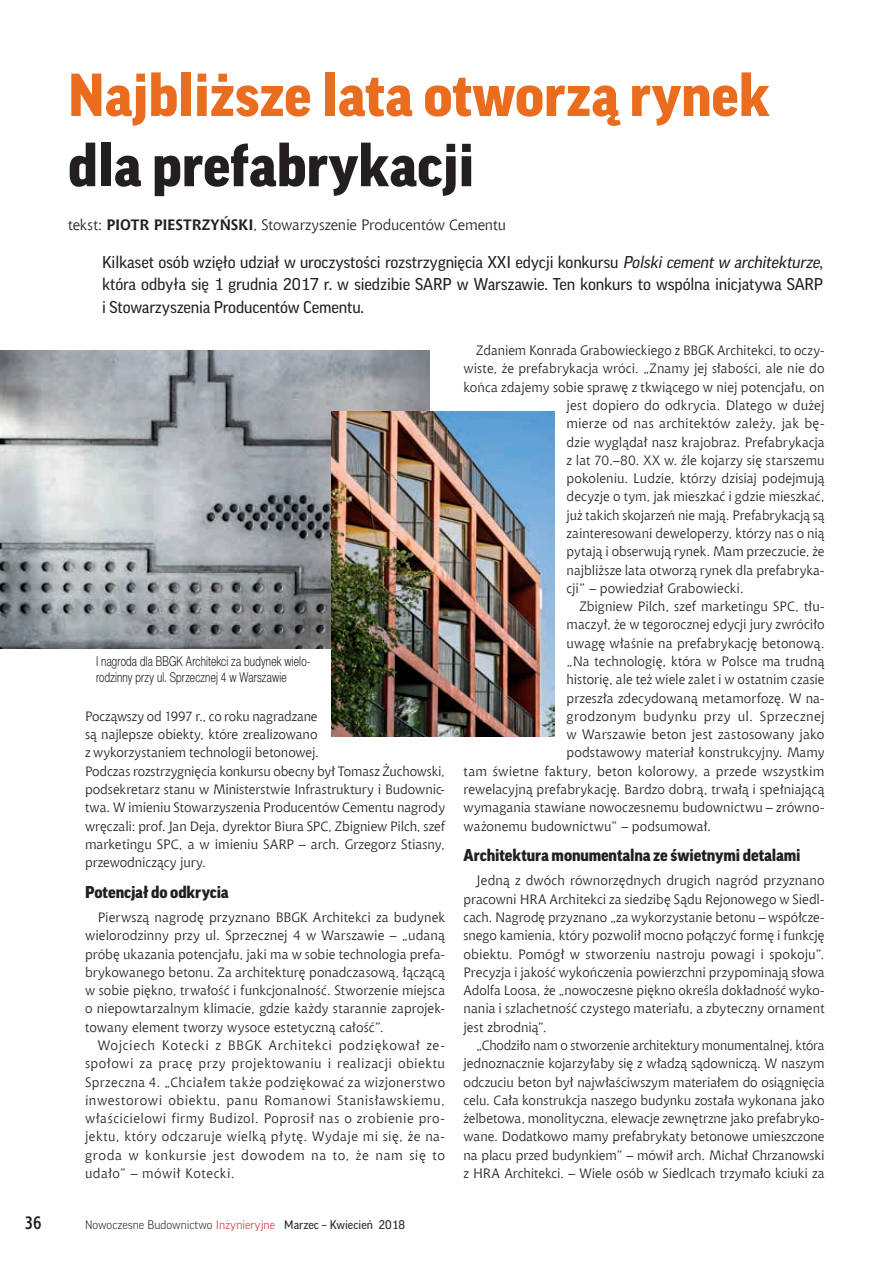
<style>
.page{position:relative;width:893px;height:1263px;background:#fff}
.page>*{position:absolute;margin:0;border:0;box-sizing:border-box;transform-origin:0 0}
.t1{font:900 58.5px "Good Pro";color:#ea6d1f}
.t2{font:900 58.5px "Good Pro";color:#231f20}
.t3{font:700 18px "Aerton Cnd EFN";color:#231f20}
.t4{font:16.5px/22.5px "Good Pro";letter-spacing:-.01em;color:#231f20;text-align:justify}
.t5{font:900 16.5px "Good Pro";letter-spacing:-.01em;color:#231f20}
.t6{font:15px "Chianti EU";letter-spacing:-.005em;color:#231f20}
.t7{font:13.5px/18.3px "Chianti EU";letter-spacing:.005em;color:#231f20;text-align:justify}
.t8{font:13.5px/16.2px "Switzer Cnd EFN Light";letter-spacing:.015em;color:#231f20;scale:.9 1}
.t9{font:300 12px "Good Pro";color:#231f20}
.s1{font-weight:700}
.s2{font-style:italic}
.s3{color:#d1232a}
.s4{font-weight:400}
</style>
<div class="page">
<img style="left:0;top:350px;width:429px;height:298px">
<img style="left:332px;top:411px;width:223px;height:325px">
<h1 class="t1" style="left:68px;top:62px;width:703px">Najbliższe lata otworzą rynek</h1>
<h1 class="t2" style="left:68px;top:132px;width:408px">dla prefabrykacji</h1>
<p class="t6" style="left:68px;top:215px;width:440px">tekst: <span class="s1">PIOTR PIESTRZYŃSKI</span>, Stowarzyszenie Producentów Cementu</p>
<p class="t4" style="left:102px;top:250px;width:723px">Kilkaset osób wzięło udział w uroczystości rozstrzygnięcia XXI edycji konkursu <span class="s2">Polskicementw architekturze</span>, która odbyła się 1 grudnia 2017 r. w siedzibie SARP w Warszawie. Ten konkurs to wspólna inicjatywa SARP i Stowarzyszenia Producentów Cementu.</p>
<p class="t8" style="left:96px;top:653px;width:239px">I nagroda dla BBGK Architekci za budynek wielo&shy;rodzinny przy ul. Sprzecznej 4 w Warszawie</p>
<p class="t7" style="left:85px;top:707px;width:362px;text-align:left">Począwszy od 1997 r., co roku nagradzane<br>są najlepsze obiekty, które zrealizowano<br>z wykorzystaniem technologii betonowej.<br>Podczas rozstrzygnięcia konkursu obecny był Tomasz Żuchowski, podsekretarz stanu w Ministerstwie Infrastruktury i Budownic&shy;twa. W imieniu Stowarzyszenia Producentów Cementu nagrody wręczali: prof. Jan Deja, dyrektor Biura SPC, Zbigniew Pilch, szef marketingu SPC, a w imieniu SARP – arch. Grzegorz Stiasny, przewodniczący jury.</p>
<p class="t5" style="left:85px;top:883px;width:145px">Potencjał do odkrycia</p>
<p class="t7" style="left:85px;top:908px;width:362px;text-indent:13px">Pierwszą nagrodę przyznano BBGK Architekci za budynek wielorodzinny przy ul. Sprzecznej 4 w Warszawie – „udaną próbę ukazania potencjału, jaki ma w sobie technologia prefa&shy;brykowanego betonu. Za architekturę ponadczasową, łączącą w sobie piękno, trwałość i funkcjonalność. Stworzenie miejsca o niepowtarzalnym klimacie, gdzie każdy starannie zaprojek&shy;towany element tworzy wysoce estetyczną całość”.</p>
<p class="t7" style="left:85px;top:1036px;width:362px;text-indent:13px">Wojciech Kotecki z BBGK Architekci podziękował ze&shy;społowi za pracę przy projektowaniu i realizacji obiektu Sprzeczna 4. „Chciałem także podziękować za wizjonerstwo inwestorowi obiektu, panu Romanowi Stanisławskiemu, właścicielowi firmy Budizol. Poprosił nas o zrobienie pro&shy;jektu, który odczaruje wielką płytę. Wydaje mi się, że na&shy;groda w konkursie jest dowodem na to, że nam się to udało” – mówił Kotecki.</p>
<h2 class="t3" style="left:25px;top:1212px;width:18px">36</h2>
<p class="t9" style="left:85px;top:1218px;width:322px">Nowoczesne Budownictwo <span class="s3">Inżynieryjne</span> <span class="s4">Marzec – Kwiecień 2018</span></p>
<p class="t7" style="left:476px;top:341px;width:350px">Zdaniem Konrada Grabowieckiego z BBGK Architekci, to oczy-</p>
<p class="t7" style="left:463px;top:359px;width:363px">wiste, że prefabrykacja wróci. „Znamy jej słabości, ale nie do</p>
<p class="t7" style="left:463px;top:378px;width:363px">końca zdajemy sobie sprawę z tkwiącego w niej potencjału, on</p>
<p class="t7" style="left:567px;top:396px;width:260px">jest dopiero do odkrycia. Dlatego w dużej</p>
<p class="t7" style="left:567px;top:414px;width:259px">mierze od nas architektów zależy, jak bę-</p>
<p class="t7" style="left:567px;top:432px;width:259px">dzie wyglądał nasz krajobraz. Prefabrykacja</p>
<p class="t7" style="left:567px;top:451px;width:260px">z lat 70.–80. XX w. źle kojarzy się starszemu</p>
<p class="t7" style="left:567px;top:469px;width:259px">pokoleniu. Ludzie, którzy dzisiaj podejmują</p>
<p class="t7" style="left:567px;top:487px;width:260px">decyzje o tym, jak mieszkać i gdzie mieszkać,</p>
<p class="t7" style="left:567px;top:506px;width:260px">już takich skojarzeń nie mają. Prefabrykacją są</p>
<p class="t7" style="left:567px;top:524px;width:259px">zainteresowani deweloperzy, którzy nas o nią</p>
<p class="t7" style="left:567px;top:542px;width:260px">pytają i obserwują rynek. Mam przeczucie, że</p>
<p class="t7" style="left:567px;top:560px;width:259px">najbliższe lata otworzą rynek dla prefabryka-</p>
<p class="t7" style="left:567px;top:579px;width:179px">cji” – powiedział Grabowiecki.</p>
<p class="t7" style="left:579px;top:597px;width:247px">Zbigniew Pilch, szef marketingu SPC, tłu-</p>
<p class="t7" style="left:567px;top:615px;width:260px">maczył, że w tegorocznej edycji jury zwróciło</p>
<p class="t7" style="left:567px;top:634px;width:259px">uwagę właśnie na prefabrykację betonową.</p>
<p class="t7" style="left:567px;top:652px;width:259px">„Na technologię, która w Polsce ma trudną</p>
<p class="t7" style="left:567px;top:670px;width:260px">historię, ale też wiele zalet i w ostatnim czasie</p>
<p class="t7" style="left:567px;top:688px;width:259px">przeszła zdecydowaną metamorfozę. W na-</p>
<p class="t7" style="left:567px;top:707px;width:260px">grodzonym budynku przy ul. Sprzecznej</p>
<p class="t7" style="left:567px;top:725px;width:259px">w Warszawie beton jest zastosowany jako</p>
<p class="t7" style="left:567px;top:743px;width:259px">podstawowy materiał konstrukcyjny. Mamy</p>
<p class="t7" style="left:463px;top:762px;width:363px">tam świetne faktury, beton kolorowy, a przede wszystkim</p>
<p class="t7" style="left:463px;top:780px;width:363px">rewelacyjną prefabrykację. Bardzo dobrą, trwałą i spełniającą</p>
<p class="t7" style="left:463px;top:798px;width:363px">wymagania stawiane nowoczesnemu budownictwu – zrówno-</p>
<p class="t7" style="left:463px;top:816px;width:249px">ważonemu budownictwu” – podsumował.</p>
<p class="t5" style="left:463px;top:846px;width:338px">Architektura monumentalna ze świetnymi detalami</p>
<p class="t7" style="left:463px;top:871px;width:363px;text-indent:13px">Jedną z dwóch równorzędnych drugich nagród przyznano pracowni HRA Architekci za siedzibę Sądu Rejonowego w Siedl&shy;cach. Nagrodę przyznano „za wykorzystanie betonu – współcze&shy;snego kamienia, który pozwolił mocno połączyć formę i funkcję obiektu. Pomógł w stworzeniu nastroju powagi i spokoju”.<br>Precyzja i jakość wykończenia powierzchni przypominają słowa Adolfa Loosa, że „nowoczesne piękno określa dokładność wyko&shy;nania i szlachetność czystego materiału, a zbyteczny ornament jest zbrodnią”.</p>
<p class="t7" style="left:463px;top:1036px;width:363px;text-indent:13px">„Chodziło nam o stworzenie architektury monumentalnej, która jednoznacznie kojarzyłaby się z władzą sądowniczą. W naszym odczuciu beton był najwłaściwszym materiałem do osiągnięcia celu. Cała konstrukcja naszego budynku została wykonana jako żelbetowa, monolityczna, elewacje zewnętrzne jako prefabryko&shy;wane. Dodatkowo mamy prefabrykaty betonowe umieszczone na placu przed budynkiem” – mówił arch. Michał Chrzanowski z HRA Architekci. – Wiele osób w Siedlcach trzymało kciuki za</p>
</div>
